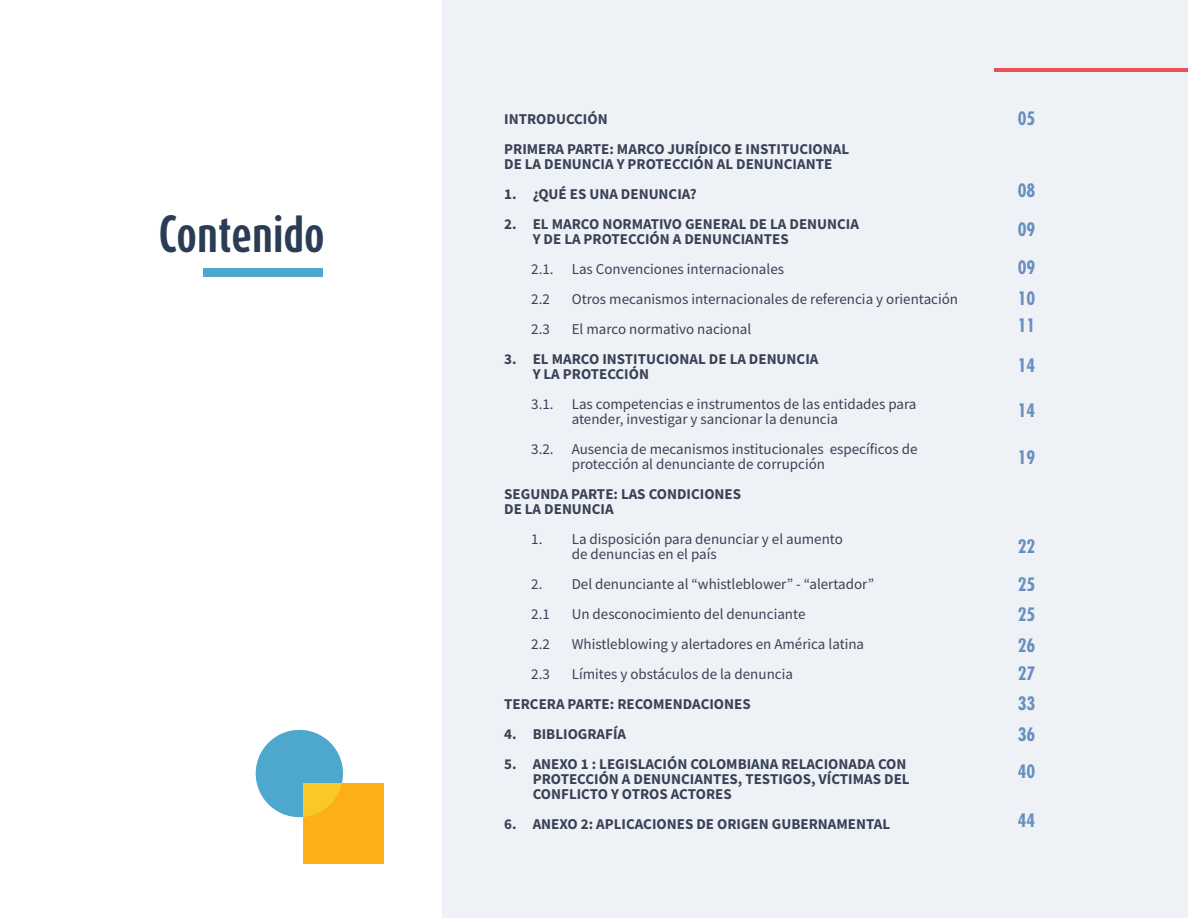
<style>
.page{position:relative;width:1188px;height:918px;background:#fff}
.page>*{position:absolute;margin:0;border:0;box-sizing:border-box;transform-origin:0 0}
.t1{font:700 43.5px "Dax Compact";color:#2a3d55}
.t2{font:700 condensed 18px/30.6px "Futura LT";color:#2f64aa}
.t3{font:15px/15px "Source Sans Pro";color:#384156}
.t4{font:700 15px/15px "Source Sans Pro";color:#384156}
</style>
<div class="page">
<div style="left:204px;top:268px;width:119px;height:8px;background:#4ea8ce"></div>
<div style="left:303px;top:784px;width:80px;height:80px;background:#fcaf17"></div>
<svg style="left:255px;top:729px;width:92px;height:89px"></svg>
<div style="left:442px;top:0;width:746px;height:918px;background:#eef2f6"></div>
<hr style="left:995px;top:68px;width:193px;height:3px;background:#e95157">
<h1 class="t1" style="left:159px;top:206px;width:168px">Contenido</h1>
<p class="t4" style="left:504px;top:103px;width:346px;line-height:30px">INTRODUCCIÓN<br>PRIMERA PARTE: MARCO JURÍDICO E INSTITUCIONAL</p>
<p class="t4" style="left:504px;top:156px;width:330px">DE LA DENUNCIA Y PROTECCIÓN AL DENUNCIANTE</p>
<p class="t4" style="left:504px;top:186px;width:194px">1. ¿QUÉ ES UNA DENUNCIA?</p>
<p class="t4" style="left:533px;top:216px;width:328px;text-indent:-28px">2. EL MARCO NORMATIVO GENERAL DE LA DENUNCIA<br>Y DE LA PROTECCIÓN A DENUNCIANTES</p>
<p class="t3" style="left:531px;top:254px;width:254px;line-height:30px">2.1. Las Convenciones internacionales<br>2.2</p>
<p class="t3" style="left:572px;top:291px;width:388px">Otros mecanismos internacionales de referencia y orientación</p>
<p class="t3" style="left:531px;top:321px;width:20px">2.3</p>
<p class="t3" style="left:572px;top:321px;width:181px">El marco normativo nacional</p>
<p class="t4" style="left:533px;top:351px;width:287px;text-indent:-28px">3. EL MARCO INSTITUCIONAL DE LA DENUNCIA<br>Y LA PROTECCIÓN</p>
<p class="t3" style="left:572px;top:396px;width:346px;text-indent:-40px">3.1. Las competencias e instrumentos de las entidades para atender, investigar y sancionar la denuncia</p>
<p class="t3" style="left:572px;top:441px;width:347px;text-indent:-40px">3.2. Ausencia de mecanismos institucionales específicos de protección al denunciante de corrupción</p>
<p class="t4" style="left:504px;top:486px;width:238px">SEGUNDA PARTE: LAS CONDICIONES<br>DE LA DENUNCIA</p>
<p class="t3" style="left:572px;top:531px;width:273px;text-indent:-40px">1. La disposición para denunciar y el aumento de denuncias en el país</p>
<p class="t3" style="left:531px;top:569px;width:344px;line-height:30px">2. Del denunciante al “whistleblower” - “alertador”<br>2.1</p>
<p class="t3" style="left:572px;top:606px;width:235px">Un desconocimiento del denunciante</p>
<p class="t3" style="left:531px;top:636px;width:20px">2.2</p>
<p class="t3" style="left:572px;top:636px;width:294px">Whistleblowing y alertadores en América latina</p>
<p class="t3" style="left:531px;top:666px;width:20px">2.3</p>
<p class="t3" style="left:572px;top:666px;width:223px">Límites y obstáculos de la denuncia</p>
<p class="t4" style="left:504px;top:696px;width:248px">TERCERA PARTE: RECOMENDACIONES</p>
<p class="t4" style="left:504px;top:726px;width:123px">4. BIBLIOGRAFÍA</p>
<p class="t4" style="left:533px;top:756px;width:378px;text-indent:-28px">5. ANEXO 1 : LEGISLACIÓN COLOMBIANA RELACIONADA CON<br>PROTECCIÓN A DENUNCIANTES, TESTIGOS, VÍCTIMAS DEL<br>CONFLICTO Y OTROS ACTORES</p>
<p class="t4" style="left:504px;top:816px;width:387px">6. ANEXO 2: APLICACIONES DE ORIGEN GUBERNAMENTAL</p>
<p class="t2" style="left:1018px;top:103px;width:19px">05</p>
<p class="t2" style="left:1018px;top:172px;width:19px;line-height:38.2px;text-align:justify">08<br>09<br>09</p>
<p class="t2" style="left:1018px;top:284px;width:19px;line-height:27.8px">10<br>11</p>
<p class="t2" style="left:1018px;top:350px;width:19px">14</p>
<p class="t2" style="left:1018px;top:395px;width:19px">14</p>
<p class="t2" style="left:1018px;top:442px;width:19px">19</p>
<p class="t2" style="left:1018px;top:528px;width:19px;line-height:37.3px">22<br>25</p>
<p class="t2" style="left:1018px;top:599px;width:19px">25<br>26</p>
<p class="t2" style="left:1018px;top:658px;width:19px;text-align:justify">27<br>33<br>36</p>
<p class="t2" style="left:1018px;top:756px;width:19px">40</p>
<p class="t2" style="left:1018px;top:806px;width:19px">44</p>
</div>
